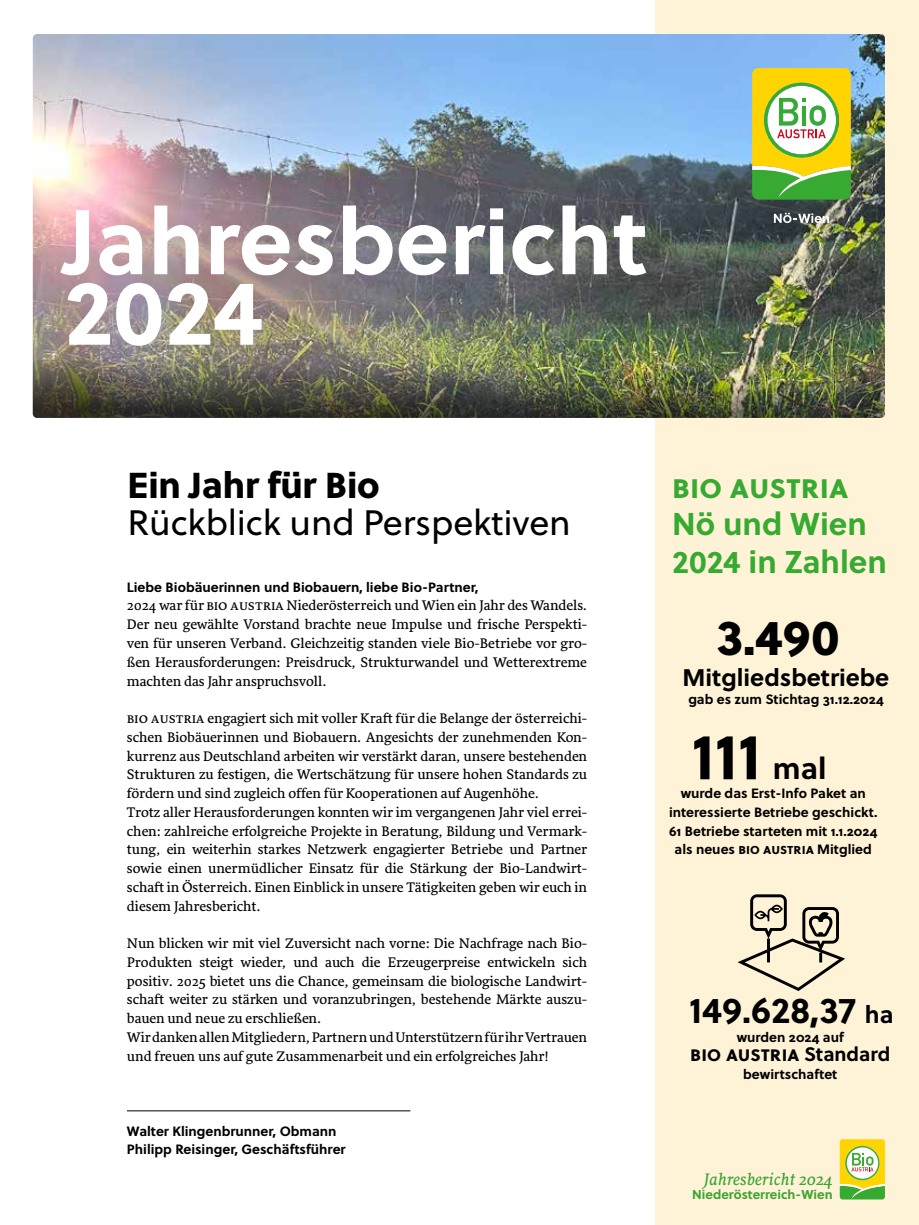
<style>
.page{position:relative;width:919px;height:1225px;background:#fff}
.page>*{position:absolute;margin:0;border:0;box-sizing:border-box;transform-origin:0 0}
.t1{font:700 91.5px/70.5px "Soleil";color:#fff}
.t2{font:700 64.5px "Soleil";color:#000}
.t3{font:49.5px "Soleil Xb";color:#000}
.t4{font:36px "Soleil Xb";letter-spacing:-.005em;color:#000}
.t5{font:700 36px "Soleil";color:#000}
.t6{font:35.25px "Soleil";letter-spacing:-.005em;color:#000}
.t7{font:700 31.5px/37.5px "Soleil";color:#37aa32}
.t8{font:700 24px "Soleil";color:#000}
.t9{font:700 19.5px "Soleil";color:#000}
.t10{font:italic 17.1px "Sirba";color:#3ca432}
.t11{font:14.25px/18.8px "Sirba";color:#000}
.t12{font:700 13.5px/18.8px "Soleil";color:#000}
.t13{font:700 12.9px "Soleil";color:#3ca432}
.s1{font-size:30px}
.s2{font-size:24px}
</style>
<div class="page">
<div style="left:655px;top:0;width:263px;height:1225px;background:#fff3d7"></div>
<img style="left:33px;top:34px;width:851px;height:384px">
<img style="left:33px;top:360px;width:850px;height:58px;border-radius:4px">
<hr style="left:127px;top:1110px;width:283px;height:1px;background:#000">
<svg style="left:839px;top:1139px;width:45px;height:60px"></svg>
<svg style="left:737px;top:894px;width:108px;height:97px"></svg>
<svg style="left:752px;top:68px;width:98px;height:132px"></svg>
<svg style="left:773px;top:213px;width:56px;height:10px"></svg>
<h1 class="t1" style="left:64px;top:208px;width:584px">Jahresbericht<br>2024</h1>
<h3 class="t4" style="left:128px;top:461px;width:253px">Ein Jahr für Bio</h3>
<h3 class="t6" style="left:128px;top:501px;width:444px">Rückblick und Perspektiven</h3>
<p class="t12" style="left:127px;top:578px;width:353px">Liebe Biobäuerinnen und Biobauern, liebe Bio-Partner,</p>
<p class="t11" style="left:127px;top:597px;width:461px;text-align:justify">2024 war für BIO AUSTRIA Niederösterreich und Wien ein Jahr des Wandels.<br>Der neu gewählte Vorstand brachte neue Impulse und frische Perspekti&shy;ven für unseren Verband. Gleichzeitig standen viele Bio-Betriebe vor gro&shy;ßen Herausforderungen: Preisdruck, Strukturwandel und Wetterextreme machten das Jahr anspruchsvoll.</p>
<p class="t11" style="left:127px;top:709px;width:461px">BIO AUSTRIA engagiert sich mit voller Kraft für die Belange der österreichi&shy;schen Biobäuerinnen und Biobauern. Angesichts der zunehmenden Kon&shy;kurrenz aus Deutschland arbeiten wir verstärkt daran, unsere bestehenden Strukturen zu festigen, die Wertschätzung für unsere hohen Standards zu fördern und sind zugleich offen für Kooperationen auf Augenhöhe.<br>Trotz aller Herausforderungen konnten wir im vergangenen Jahr viel errei&shy;chen: zahlreiche erfolgreiche Projekte in Beratung, Bildung und Vermark&shy;tung, ein weiterhin starkes Netzwerk engagierter Betriebe und Partner sowie einen unermüdlicher Einsatz für die Stärkung der Bio-Landwirt&shy;schaft in Österreich. Einen Einblick in unsere Tätigkeiten geben wir euch in diesem Jahresbericht.</p>
<p class="t11" style="left:127px;top:934px;width:461px">Nun blicken wir mit viel Zuversicht nach vorne: Die Nachfrage nach Bio-Produkten steigt wieder, und auch die Erzeugerpreise entwickeln sich positiv. 2025 bietet uns die Chance, gemeinsam die biologische Landwirt&shy;schaft weiter zu stärken und voranzubringen, bestehende Märkte auszu&shy;bauen und neue zu erschließen.<br>Wir danken allen Mitgliedern, Partnern und Unterstützern für ihr Vertrauen und freuen uns auf gute Zusammenarbeit und ein erfolgreiches Jahr!</p>
<p class="t12" style="left:127px;top:1121px;width:220px">Walter Klingenbrunner, Obmann<br>Philipp Reisinger, Geschäftsführer</p>
<h3 class="t7" style="left:672px;top:468px;width:216px">BIO AUSTRIA<br>Nö und Wien<br>2024 in Zahlen</h3>
<h3 class="t3" style="left:716px;top:605px;width:124px">3.490</h3>
<h3 class="t8" style="left:682px;top:661px;width:208px">Mitgliedsbetriebe</h3>
<p class="t12" style="left:688px;top:690px;width:197px">gab es zum Stichtag 31.12.2024</p>
<h2 class="t2" style="left:691px;top:714px;width:136px">111 <span class="s1">mal</span></h2>
<p class="t12" style="left:669px;top:784px;width:210px;text-align:center">wurde das Erst-Info Paket an interessierte Betriebe geschickt.<br>61 Betriebe starteten mit 1.1.2024 als neues BIO AUSTRIA Mitglied</p>
<h3 class="t5" style="left:689px;top:987px;width:206px">149.628,37 <span class="s2">ha</span></h3>
<p class="t12" style="left:736px;top:1028px;width:109px">wurden 2024 auf</p>
<h3 class="t9" style="left:690px;top:1041px;width:201px">BIO AUSTRIA Standard</h3>
<p class="t12" style="left:743px;top:1065px;width:96px">bewirtschaftet</p>
<p class="t10" style="left:703px;top:1166px;width:131px">Jahresbericht 2024</p>
<p class="t13" style="left:692px;top:1186px;width:142px">Niederösterreich-Wien</p>
</div>
